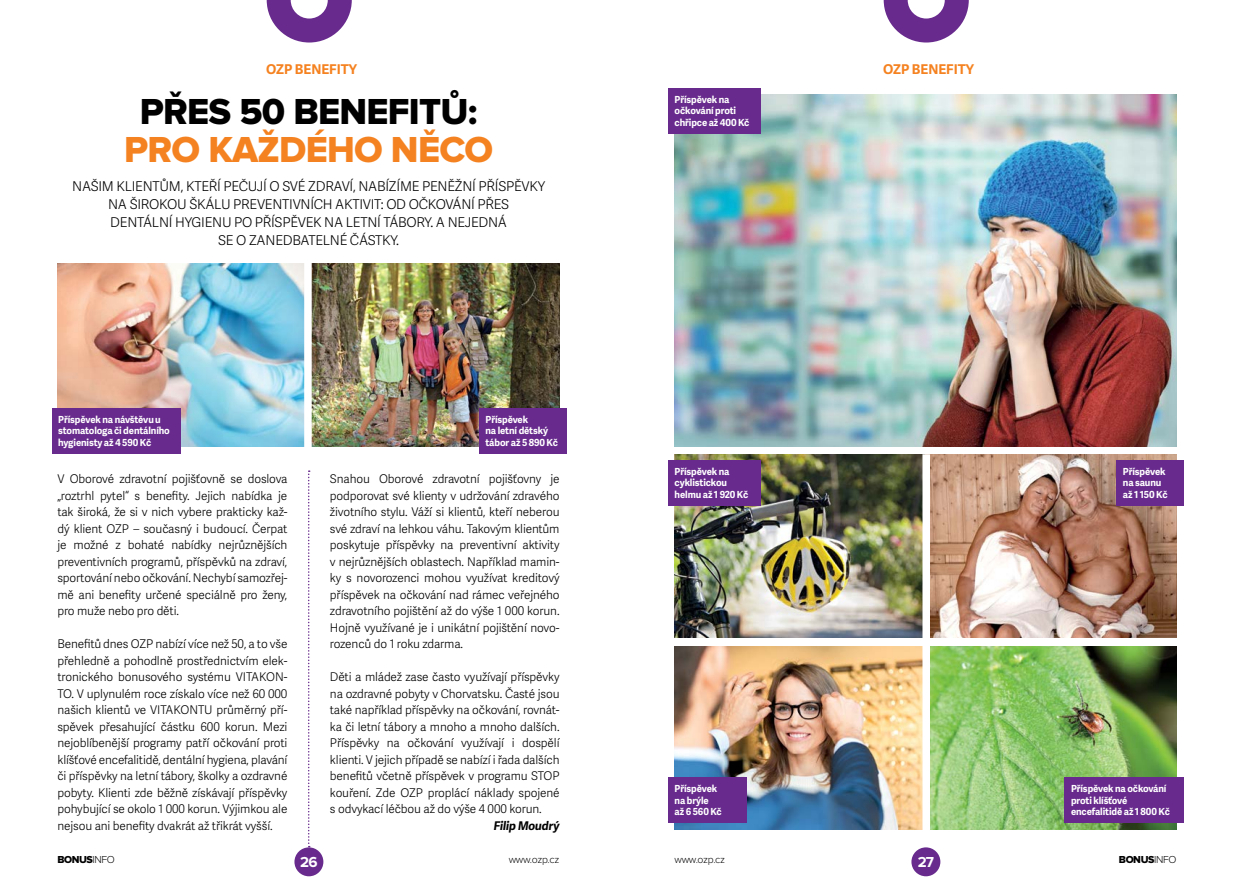
<style>
.page{position:relative;width:1234px;height:893px;background:#fff}
.page>*{position:absolute;margin:0;border:0;box-sizing:border-box;transform-origin:0 0}
.t1{font:37.5px/37.5px "Proxima Nova Extrabld";letter-spacing:-.02em;color:#000;text-align:center}
.t2{font:700 15px "Proxima Nova";color:#fff}
.t3{font:300 13.5px/18px "Adelle Sans";letter-spacing:-.02em;color:#000;text-align:center}
.t4{font:700 13.5px "Adelle Sans";color:#f58220}
.t5{font:300 12px/16.5px "Adelle Sans";letter-spacing:-.01em;color:#000;text-align:justify}
.t6{font:italic 700 12px "Adelle Sans";letter-spacing:-.01em;color:#000}
.t7{font:300 10.5px "Proxima Nova";letter-spacing:-.03em;color:#000}
.t8{font:10.5px "Proxima Nova Extrabld";letter-spacing:-.04em;color:#000}
.t9{font:700 9.75px/11.4px "Adelle Sans";letter-spacing:-.01em;color:#fff}
.s1{color:#f58220}
.s2{font-family:"Proxima Nova";font-weight:300}
</style>
<div class="page">
<div style="left:294px;top:847px;width:29px;height:29px;background:#682b8d;border-radius:50%"></div>
<svg style="left:266px;top:0;width:86px;height:43px"></svg>
<svg style="left:308px;top:470px;width:1px;height:377px"></svg>
<div style="left:911px;top:847px;width:29px;height:29px;background:#682b8d;border-radius:50%"></div>
<svg style="left:883px;top:0;width:85px;height:43px"></svg>
<img style="left:57px;top:264px;width:503px;height:182px">
<img style="left:674px;top:454px;width:502px;height:183px">
<img style="left:674px;top:646px;width:248px;height:183px">
<img style="left:930px;top:646px;width:246px;height:183px">
<img style="left:674px;top:95px;width:502px;height:351px">
<div style="left:304px;top:252px;width:7px;height:207px;background:#fff"></div>
<div style="left:922px;top:454px;width:7px;height:390px;background:#fff"></div>
<div style="left:52px;top:408px;width:128px;height:45px;background:#682b8d"></div>
<div style="left:479px;top:408px;width:87px;height:45px;background:#682b8d"></div>
<div style="left:668px;top:88px;width:92px;height:45px;background:#682b8d"></div>
<div style="left:668px;top:460px;width:92px;height:45px;background:#682b8d"></div>
<div style="left:1116px;top:460px;width:67px;height:45px;background:#682b8d"></div>
<div style="left:668px;top:777px;width:78px;height:46px;background:#682b8d"></div>
<div style="left:1064px;top:777px;width:119px;height:46px;background:#682b8d"></div>
<p class="t4" style="left:266px;top:59px;width:93px">OZP BENEFITY</p>
<p class="t1" style="left:124px;top:94px;width:370px">PŘES 50 BENEFITŮ:<br><span class="s1">PRO KAŽDÉHO NĚCO</span></p>
<p class="t3" style="left:72px;top:177px;width:474px">NAŠIM KLIENTŮM, KTEŘÍ PEČUJÍ O SVÉ ZDRAVÍ, NABÍZÍME PENĚŽNÍ PŘÍSPĚVKY NA ŠIROKOU ŠKÁLU PREVENTIVNÍCH AKTIVIT: OD OČKOVÁNÍ PŘES<br>DENTÁLNÍ HYGIENU PO PŘÍSPĚVEK NA LETNÍ TÁBORY. A NEJEDNÁ<br>SE O ZANEDBATELNÉ ČÁSTKY.</p>
<p class="t9" style="left:58px;top:413px;width:113px">Příspěvek na návštěvu u stomatologa či dentálního hygienisty až 4 590 Kč</p>
<p class="t9" style="left:485px;top:413px;width:74px">Příspěvek<br>na letní dětský tábor až 5 890 Kč</p>
<p class="t5" style="left:57px;top:470px;width:231px">V Oborové zdravotní pojišťovně se doslova „roztrhl pytel“ s benefity. Jejich nabídka je tak široká, že si v nich vybere prakticky kaž&shy;dý klient OZP – současný i budoucí. Čerpat je možné z bohaté nabídky nejrůznějších preventivních programů, příspěvků na zdraví, sportování nebo očkování. Nechybí samozřej&shy;mě ani benefity určené speciálně pro ženy, pro muže nebo pro děti.</p>
<p class="t5" style="left:57px;top:635px;width:231px">Benefitů dnes OZP nabízí více než 50, a to vše přehledně a pohodlně prostřednictvím elek&shy;tronického bonusového systému VITAKON-TO. V uplynulém roce získalo více než 60 000 našich klientů ve VITAKONTU průměrný pří&shy;spěvek přesahující částku 600 korun. Mezi nejoblíbenější programy patří očkování proti klíšťové encefalitidě, dentální hygiena, plavání či příspěvky na letní tábory, školky a ozdravné pobyty. Klienti zde běžně získávají příspěvky pohybující se okolo 1 000 korun. Výjimkou ale nejsou ani benefity dvakrát až třikrát vyšší.</p>
<p class="t5" style="left:330px;top:470px;width:231px">Snahou Oborové zdravotní pojišťovny je podporovat své klienty v udržování zdravého životního stylu. Váží si klientů, kteří neberou své zdraví na lehkou váhu. Takovým klientům poskytuje příspěvky na preventivní aktivity v nejrůznějších oblastech. Například mamin&shy;ky s novorozenci mohou využívat kreditový příspěvek na očkování nad rámec veřejného zdravotního pojištění až do výše 1 000 korun.<br>Hojně využívané je i unikátní pojištění novo&shy;rozenců do 1 roku zdarma.</p>
<p class="t5" style="left:330px;top:668px;width:231px">Děti a mládež zase často využívají příspěvky na ozdravné pobyty v Chorvatsku. Časté jsou také například příspěvky na očkování, rovnát&shy;ka či letní tábory a mnoho a mnoho dalších.<br>Příspěvky na očkování využívají i dospělí klienti. V jejich případě se nabízí i řada dalších benefitů včetně příspěvek v programu STOP kouření. Zde OZP proplácí náklady spojené s odvykací léčbou až do výše 4 000 korun.</p>
<p class="t6" style="left:493px;top:817px;width:67px">Filip Moudrý</p>
<p class="t8" style="left:57px;top:853px;width:59px">BONUS<span class="s2">INFO</span></p>
<p class="t2" style="left:300px;top:855px;width:19px">26</p>
<p class="t7" style="left:508px;top:855px;width:52px">www.ozp.cz</p>
<p class="t9" style="left:674px;top:93px;width:76px">Příspěvek na očkování proti chřipce až 400 Kč</p>
<p class="t4" style="left:882px;top:59px;width:93px">OZP BENEFITY</p>
<p class="t9" style="left:674px;top:465px;width:75px">Příspěvek na cyklistickou helmu až 1 920 Kč</p>
<p class="t9" style="left:1122px;top:465px;width:46px">Příspěvek na saunu až 1 150 Kč</p>
<p class="t9" style="left:674px;top:783px;width:44px">Příspěvek na brýle</p>
<p class="t9" style="left:674px;top:805px;width:49px">až 6 560 Kč</p>
<p class="t9" style="left:1070px;top:783px;width:100px">Příspěvek na očkování proti klíšťové encefalitidě až 1 800 Kč</p>
<p class="t7" style="left:674px;top:855px;width:52px">www.ozp.cz</p>
<p class="t2" style="left:917px;top:855px;width:18px">27</p>
<p class="t8" style="left:1118px;top:853px;width:59px">BONUS<span class="s2">INFO</span></p>
</div>
